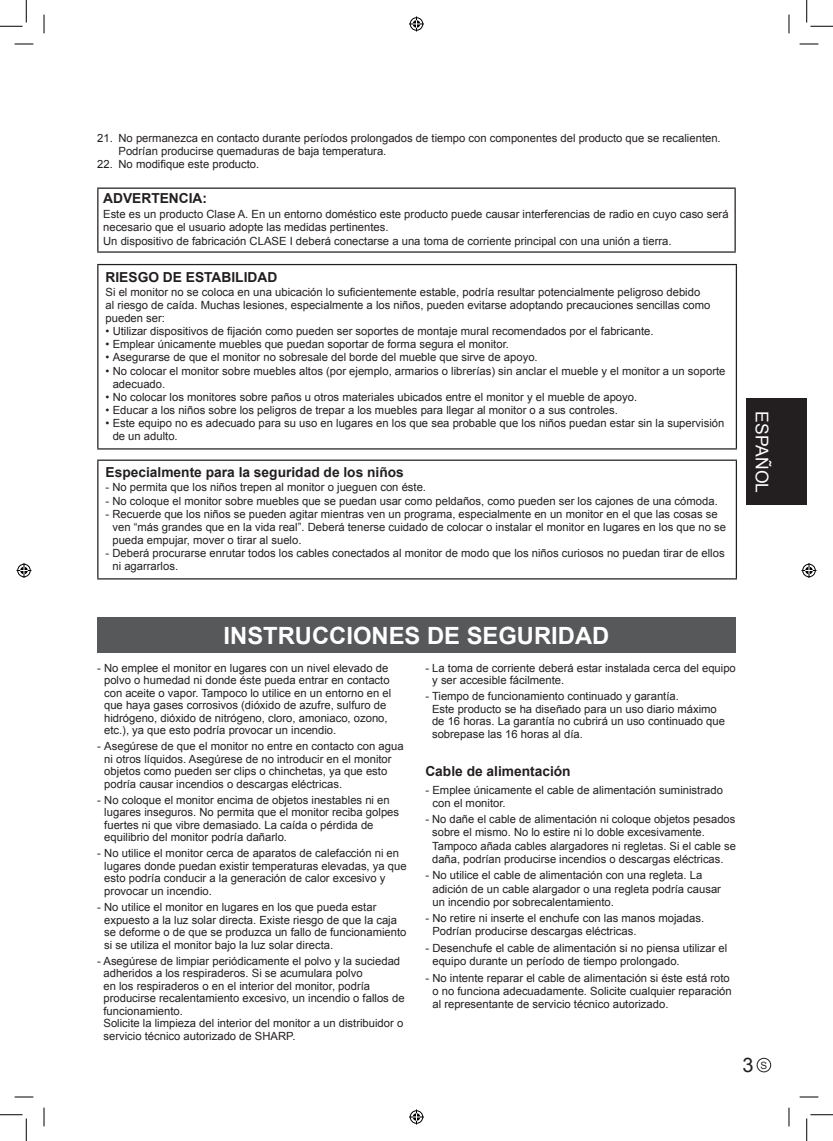
<style>
.page{position:relative;width:833px;height:1141px;background:#fff}
.page>*{position:absolute;margin:0;border:0;box-sizing:border-box;transform-origin:0 0}
.t1{font:700 23.75px "Arial";color:#fff}
.t2{font:20px "Arial";color:#231f20}
.t3{font:17.5px "Arial";color:#fff}
.t4{font:700 13.75px "Arial";color:#231f20}
.t5{font:11.25px/12.5px "Arial";color:#231f20}
.s1{font-size:10px}
</style>
<div class="page">
<div style="left:746px;top:398px;width:60px;height:107px;background:#231f20"></div>
<div style="left:756px;top:1057px;width:14px;height:15px;border:1px solid #231f20;border-radius:50%"></div>
<div style="left:97px;top:617px;width:638px;height:36px;background:#57585a"></div>
<hr style="left:97px;top:187px;width:638px;height:2px;background:#231f20">
<hr style="left:97px;top:189px;width:1px;height:62px;background:#231f20">
<hr style="left:734px;top:189px;width:1px;height:62px;background:#231f20">
<hr style="left:97px;top:251px;width:638px;height:2px;background:#231f20">
<hr style="left:97px;top:264px;width:639px;height:1px;background:#231f20">
<hr style="left:97px;top:265px;width:1px;height:183px;background:#231f20">
<hr style="left:735px;top:265px;width:1px;height:183px;background:#231f20">
<hr style="left:97px;top:448px;width:639px;height:1px;background:#231f20">
<hr style="left:97px;top:459px;width:639px;height:2px;background:#231f20">
<hr style="left:97px;top:461px;width:1px;height:117px;background:#231f20">
<hr style="left:735px;top:461px;width:1px;height:117px;background:#231f20">
<hr style="left:97px;top:578px;width:639px;height:1px;background:#231f20">
<svg style="left:15px;top:43px;width:18px;height:1px"></svg>
<svg style="left:799px;top:43px;width:18px;height:1px"></svg>
<svg style="left:43px;top:15px;width:1px;height:18px"></svg>
<svg style="left:43px;top:1107px;width:1px;height:19px"></svg>
<svg style="left:789px;top:15px;width:1px;height:18px"></svg>
<svg style="left:789px;top:1107px;width:1px;height:19px"></svg>
<svg style="left:15px;top:44px;width:18px;height:1px"></svg>
<svg style="left:799px;top:44px;width:18px;height:1px"></svg>
<svg style="left:15px;top:1096px;width:18px;height:1px"></svg>
<svg style="left:799px;top:1096px;width:18px;height:1px"></svg>
<svg style="left:44px;top:15px;width:1px;height:18px"></svg>
<svg style="left:44px;top:1107px;width:1px;height:19px"></svg>
<svg style="left:788px;top:15px;width:1px;height:18px"></svg>
<svg style="left:788px;top:1107px;width:1px;height:19px"></svg>
<svg style="left:0;top:0;width:27px;height:27px"></svg>
<svg style="left:0;top:1114px;width:27px;height:26px"></svg>
<svg style="left:806px;top:0;width:26px;height:27px"></svg>
<svg style="left:806px;top:1114px;width:26px;height:26px"></svg>
<div style="left:408px;top:16px;width:16px;height:16px;border:3px solid #fff;border-radius:50%"></div>
<svg style="left:409px;top:16px;width:15px;height:15px"></svg>
<div style="left:408px;top:1109px;width:16px;height:15px;border:3px solid #fff;border-radius:50%"></div>
<svg style="left:409px;top:1109px;width:15px;height:15px"></svg>
<div style="left:16px;top:562px;width:16px;height:16px;border:3px solid #fff;border-radius:50%"></div>
<svg style="left:16px;top:563px;width:15px;height:15px"></svg>
<div style="left:800px;top:562px;width:16px;height:16px;border:3px solid #fff;border-radius:50%"></div>
<svg style="left:801px;top:563px;width:15px;height:15px"></svg>
<p class="t5" style="left:118px;top:132px;width:603px;line-height:12.9px;text-indent:-21px">21. No permanezca en contacto durante períodos prolongados de tiempo con componentes del producto que se recalienten.<br>Podrían producirse quemaduras de baja temperatura.</p>
<p class="t5" style="left:97px;top:158px;width:163px">22. No modifique este producto.</p>
<p class="t4" style="left:103px;top:189px;width:105px">ADVERTENCIA:</p>
<p class="t5" style="left:103px;top:207px;width:626px;line-height:13.8px">Este es un producto Clase A. En un entorno doméstico este producto puede causar interferencias de radio en cuyo caso será necesario que el usuario adopte las medidas pertinentes.<br>Un dispositivo de fabricación CLASE I deberá conectarse a una toma de corriente principal con una unión a tierra.</p>
<p class="t4" style="left:105px;top:267px;width:173px">RIESGO DE ESTABILIDAD</p>
<p class="t5" style="left:105px;top:285px;width:606px;line-height:13.1px">Si el monitor no se coloca en una ubicación lo suficientemente estable, podría resultar potencialmente peligroso debido al riesgo de caída. Muchas lesiones, especialmente a los niños, pueden evitarse adoptando precauciones sencillas como pueden ser:</p>
<p class="t5" style="left:105px;top:325px;width:549px">• Utilizar dispositivos de fijación como pueden ser soportes de montaje mural recomendados por el fabricante.</p>
<p class="t5" style="left:105px;top:338px;width:404px">• Emplear únicamente muebles que puedan soportar de forma segura el monitor.</p>
<p class="t5" style="left:105px;top:351px;width:433px">• Asegurarse de que el monitor no sobresale del borde del mueble que sirve de apoyo.</p>
<p class="t5" style="left:113px;top:364px;width:614px;line-height:13.1px;text-indent:-7px">• No colocar el monitor sobre muebles altos (por ejemplo, armarios o librerías) sin anclar el mueble y el monitor a un soporte adecuado.</p>
<p class="t5" style="left:105px;top:391px;width:533px">• No colocar los monitores sobre paños u otros materiales ubicados entre el monitor y el mueble de apoyo.</p>
<p class="t5" style="left:105px;top:404px;width:513px">• Educar a los niños sobre los peligros de trepar a los muebles para llegar al monitor o a sus controles.</p>
<p class="t5" style="left:113px;top:416px;width:613px;line-height:13.1px;text-indent:-7px">• Este equipo no es adecuado para su uso en lugares en los que sea probable que los niños puedan estar sin la supervisión de un adulto.</p>
<p class="t4" style="left:105px;top:463px;width:300px">Especialmente para la seguridad de los niños</p>
<p class="t5" style="left:105px;top:481px;width:322px">- No permita que los niños trepen al monitor o jueguen con éste.</p>
<p class="t5" style="left:105px;top:494px;width:613px">- No coloque el monitor sobre muebles que se puedan usar como peldaños, como pueden ser los cajones de una cómoda.</p>
<p class="t5" style="left:112px;top:507px;width:614px;line-height:13.1px;text-indent:-7px">- Recuerde que los niños se pueden agitar mientras ven un programa, especialmente en un monitor en el que las cosas se ven “más grandes que en la vida real”. Deberá tenerse cuidado de colocar o instalar el monitor en lugares en los que no se pueda empujar, mover o tirar al suelo.</p>
<p class="t5" style="left:112px;top:546px;width:613px;line-height:13.1px;text-indent:-7px">- Deberá procurarse enrutar todos los cables conectados al monitor de modo que los niños curiosos no puedan tirar de ellos ni agarrarlos.</p>
<h3 class="t3" style="left:773px;top:411px;width:83px;rotate:90deg">ESPAÑOL</h3>
<h1 class="t1" style="left:223px;top:619px;width:387px">INSTRUCCIONES DE SEGURIDAD</h1>
<p class="t5" style="left:104px;top:661px;width:288px;text-indent:-7px">- No emplee el monitor en lugares con un nivel elevado de polvo o humedad ni donde éste pueda entrar en contacto con aceite o vapor. Tampoco lo utilice en un entorno en el que haya gases corrosivos (dióxido de azufre, sulfuro de hidrógeno, dióxido de nitrógeno, cloro, amoniaco, ozono, etc.), ya que esto podría provocar un incendio.</p>
<p class="t5" style="left:104px;top:740px;width:300px;text-indent:-7px">- Asegúrese de que el monitor no entre en contacto con agua ni otros líquidos. Asegúrese de no introducir en el monitor objetos como pueden ser clips o chinchetas, ya que esto podría causar incendios o descargas eléctricas.</p>
<p class="t5" style="left:104px;top:793px;width:296px;text-indent:-7px">- No coloque el monitor encima de objetos inestables ni en lugares inseguros. No permita que el monitor reciba golpes fuertes ni que vibre demasiado. La caída o pérdida de equilibrio del monitor podría dañarlo.</p>
<p class="t5" style="left:104px;top:847px;width:304px;text-indent:-7px">- No utilice el monitor cerca de aparatos de calefacción ni en lugares donde puedan existir temperaturas elevadas, ya que esto podría conducir a la generación de calor excesivo y provocar un incendio.</p>
<p class="t5" style="left:104px;top:900px;width:304px;text-indent:-7px">- No utilice el monitor en lugares en los que pueda estar expuesto a la luz solar directa. Existe riesgo de que la caja se deforme o de que se produzca un fallo de funcionamiento si se utiliza el monitor bajo la luz solar directa.</p>
<p class="t5" style="left:103px;top:954px;width:302px;text-indent:-6px">- Asegúrese de limpiar periódicamente el polvo y la suciedad adheridos a los respiraderos. Si se acumulara polvo<br>en los respiraderos o en el interior del monitor, podría producirse recalentamiento excesivo, un incendio o fallos de funcionamiento.<br>Solicite la limpieza del interior del monitor a un distribuidor o servicio técnico autorizado de SHARP.</p>
<p class="t5" style="left:432px;top:661px;width:305px;text-indent:-7px">- La toma de corriente deberá estar instalada cerca del equipo y ser accesible fácilmente.</p>
<p class="t5" style="left:432px;top:690px;width:294px;text-indent:-7px">- Tiempo de funcionamiento continuado y garantía.<br>Este producto se ha diseñado para un uso diario máximo de 16 horas. La garantía no cubrirá un uso continuado que sobrepase las 16 horas al día.</p>
<p class="t4" style="left:425px;top:761px;width:147px">Cable de alimentación</p>
<p class="t5" style="left:432px;top:783px;width:292px;line-height:13.1px;text-indent:-7px">- Emplee únicamente el cable de alimentación suministrado con el monitor.</p>
<p class="t5" style="left:432px;top:812px;width:305px;line-height:13.1px;text-indent:-7px">- No dañe el cable de alimentación ni coloque objetos pesados sobre el mismo. No lo estire ni lo doble excesivamente.<br>Tampoco añada cables alargadores ni regletas. Si el cable se daña, podrían producirse incendios o descargas eléctricas.</p>
<p class="t5" style="left:432px;top:868px;width:290px;line-height:13.1px;text-indent:-7px">- No utilice el cable de alimentación con una regleta. La adición de un cable alargador o una regleta podría causar un incendio por sobrecalentamiento.</p>
<p class="t5" style="left:432px;top:911px;width:273px;line-height:13.1px;text-indent:-7px">- No retire ni inserte el enchufe con las manos mojadas.<br>Podrían producirse descargas eléctricas.</p>
<p class="t5" style="left:432px;top:941px;width:296px;line-height:13.1px;text-indent:-7px">- Desenchufe el cable de alimentación si no piensa utilizar el equipo durante un período de tiempo prolongado.</p>
<p class="t5" style="left:432px;top:971px;width:300px;line-height:13.1px;text-indent:-7px">- No intente reparar el cable de alimentación si éste está roto o no funciona adecuadamente. Solicite cualquier reparación al representante de servicio técnico autorizado.</p>
<h2 class="t2" style="left:742px;top:1051px;width:26px">3 <span class="s1">S</span></h2>
</div>
